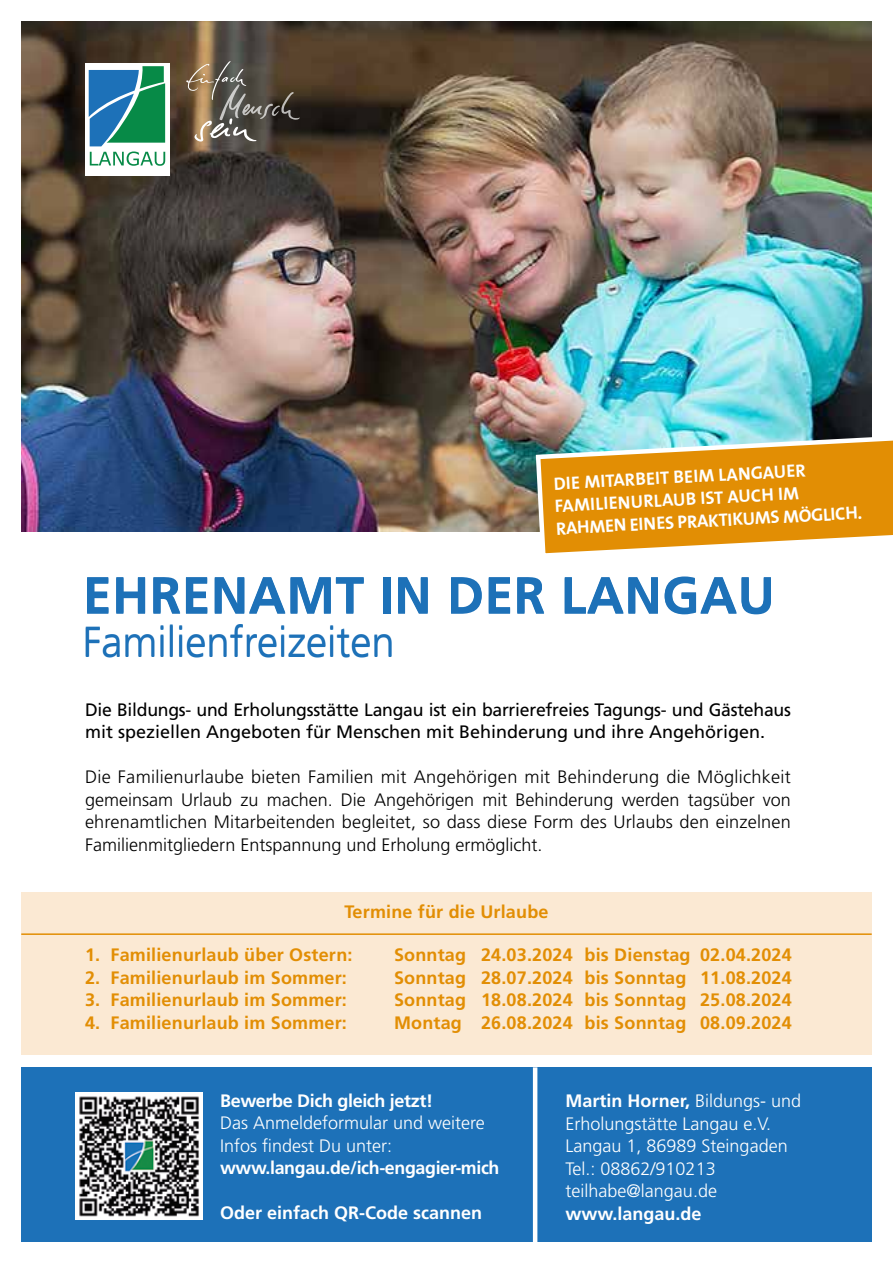
<style>
.page{position:relative;width:893px;height:1263px;background:#fff}
.page>*{position:absolute;margin:0;border:0;box-sizing:border-box;transform-origin:0 0}
.t1{font:700 51px "Frutiger";letter-spacing:.01em;color:#1d71b8}
.t2{font:300 42px "Frutiger";color:#1d71b8}
.t3{font:300 18px/22.5px "Frutiger";color:#000;text-align:justify}
.t4{font:700 18px "Frutiger";letter-spacing:.01em;color:#e28e04}
.t5{font:300 18px/22.5px "Frutiger";color:#fff}
.t6{font:18px/22.5px "Frutiger";letter-spacing:-.015em;color:#000}
.t7{font:700 18px/22.5px "The Sans B7";color:#fff}
.t8{font:700 18px "Frutiger";letter-spacing:-.02em;color:#fff}
.t9{font:700 18px "Frutiger";color:#fff}
.s1{font-weight:700}
</style>
<div class="page">
<div style="left:21px;top:892px;width:851px;height:163px;background:#fbe9d3"></div>
<img style="left:21px;top:21px;width:851px;height:510px">
<div style="left:85px;top:63px;width:85px;height:113px;background:#fff"></div>
<svg style="left:89px;top:66px;width:76px;height:100px"></svg>
<svg style="left:186px;top:61px;width:114px;height:81px"></svg>
<div style="left:21px;top:1067px;width:851px;height:175px;background:#1d71b8"></div>
<img style="left:76px;top:1093px;width:127px;height:126px">
<hr style="left:533px;top:1067px;width:4px;height:182px;background:#fff">
<hr style="left:21px;top:933px;width:851px;height:2px;background:#e28e04">
<svg style="left:533px;top:431px;width:360px;height:123px"></svg>
<p class="t7" style="left:553px;top:473px;width:308px;rotate:-3deg">DIE MITARBEIT BEIM LANGAUER<br>FAMILIENURLAUB IST AUCH IM<br>RAHMEN EINES PRAKTIKUMS MÖGLICH.</p>
<h1 class="t1" style="left:83px;top:565px;width:693px">EHRENAMT IN DER LANGAU</h1>
<h2 class="t2" style="left:83px;top:618px;width:313px">Familienfreizeiten</h2>
<p class="t6" style="left:85px;top:698px;width:707px">Die Bildungs- und Erholungsstätte Langau ist ein barrierefreies Tagungs- und Gästehaus mit speziellen Angeboten für Menschen mit Behinderung und ihre Angehörigen.</p>
<p class="t3" style="left:85px;top:766px;width:707px">Die Familienurlaube bieten Familien mit Angehörigen mit Behinderung die Möglichkeit gemeinsam Urlaub zu machen. Die Angehörigen mit Behinderung werden tagsüber von ehrenamtlichen Mitarbeitenden begleitet, so dass diese Form des Urlaubs den einzelnen Familienmitgliedern Entspannung und Erholung ermöglicht.</p>
<p class="t4" style="left:344px;top:901px;width:206px">Termine für die Urlaube</p>
<p class="t4" style="left:85px;top:944px;width:269px">1. Familienurlaub über Ostern:</p>
<p class="t4" style="left:394px;top:944px;width:399px">Sonntag 24.03.2024 bis Dienstag 02.04.2024</p>
<p class="t4" style="left:85px;top:967px;width:263px">2. Familienurlaub im Sommer:</p>
<p class="t4" style="left:394px;top:967px;width:399px">Sonntag 28.07.2024 bis Sonntag 11.08.2024</p>
<p class="t4" style="left:85px;top:989px;width:263px">3. Familienurlaub im Sommer:</p>
<p class="t4" style="left:394px;top:989px;width:399px">Sonntag 18.08.2024 bis Sonntag 25.08.2024</p>
<p class="t4" style="left:85px;top:1012px;width:263px">4. Familienurlaub im Sommer:</p>
<p class="t4" style="left:394px;top:1012px;width:399px">Montag 26.08.2024 bis Sonntag 08.09.2024</p>
<p class="t8" style="left:220px;top:1090px;width:215px">Bewerbe Dich gleich jetzt!</p>
<p class="t5" style="left:220px;top:1112px;width:266px">Das Anmeldeformular und weitere<br>Infos findest Du unter:</p>
<p class="t8" style="left:220px;top:1157px;width:281px">www.langau.de/ich-engagier-mich</p>
<p class="t9" style="left:220px;top:1202px;width:264px">Oder einfach QR-Code scannen</p>
<p class="t5" style="left:566px;top:1089px;width:237px"><span class="s1">Martin Horner,</span> Bildungs- und<br>Erholungstätte Langau e.V.<br>Langau 1, 86989 Steingaden<br>Tel.: 08862/910213 teilhabe@langau.de</p>
<p class="t9" style="left:566px;top:1203px;width:138px">www.langau.de</p>
</div>
